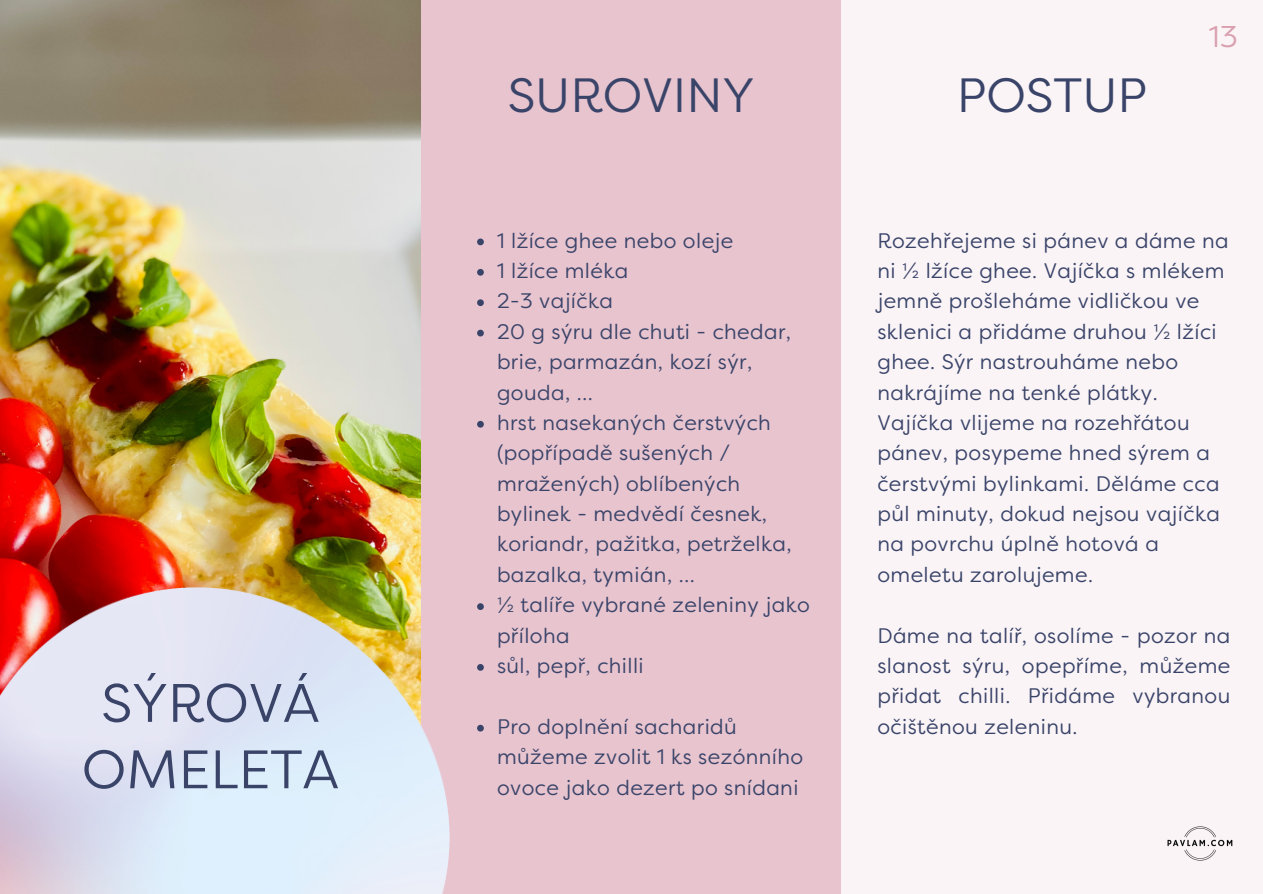
<style>
.page{position:relative;width:1263px;height:894px;background:#fff}
.page>*{position:absolute;margin:0;border:0;box-sizing:border-box;transform-origin:0 0}
.t1{font:54px "Filson Pro";color:#3a4469}
.t2{font:48px "Filson Pro";color:#3a4469}
.t3{font:30px "Filson Pro";color:#daa0af}
.t4{font:21px/30.3px "Filson Pro";letter-spacing:.02em;color:#3a4469}
</style>
<div class="page">
<div style="left:0;top:0;width:1262px;height:893px;background:#faf4f7"></div>
<div style="left:421px;top:0;width:420px;height:893px;background:#e8c4cf"></div>
<svg style="left:477px;top:238px;width:7px;height:7px"></svg>
<svg style="left:477px;top:269px;width:7px;height:6px"></svg>
<svg style="left:477px;top:299px;width:7px;height:7px"></svg>
<svg style="left:477px;top:329px;width:7px;height:7px"></svg>
<svg style="left:477px;top:421px;width:7px;height:6px"></svg>
<svg style="left:477px;top:603px;width:7px;height:6px"></svg>
<svg style="left:477px;top:664px;width:7px;height:6px"></svg>
<svg style="left:477px;top:724px;width:7px;height:7px"></svg>
<img style="left:0;top:0;width:421px;height:587px">
<img style="left:0;top:587px;width:450px;height:306px">
<img style="left:1167px;top:826px;width:66px;height:35px">
<p class="t1" style="left:101px;top:672px;width:220px">SÝROVÁ</p>
<p class="t1" style="left:82px;top:738px;width:259px">OMELETA</p>
<p class="t2" style="left:508px;top:68px;width:248px">SUROVINY</p>
<p class="t2" style="left:957px;top:68px;width:192px">POSTUP</p>
<p class="t3" style="left:1209px;top:19px;width:30px">13</p>
<p class="t4" style="left:497px;top:225px;width:238px">1 lžíce ghee nebo oleje</p>
<p class="t4" style="left:497px;top:256px;width:133px">1 lžíce mléka</p>
<p class="t4" style="left:497px;top:286px;width:118px">2-3 vajíčka</p>
<p class="t4" style="left:497px;top:316px;width:296px">20 g sýru dle chuti - chedar, brie, parmazán, kozí sýr, gouda, …</p>
<p class="t4" style="left:497px;top:407px;width:296px">hrst nasekaných čerstvých (popřípadě sušených / mražených) oblíbených bylinek - medvědí česnek, koriandr, pažitka, petrželka, bazalka, tymián, …</p>
<p class="t4" style="left:497px;top:590px;width:314px">½ talíře vybrané zeleniny jako příloha</p>
<p class="t4" style="left:497px;top:650px;width:148px">sůl, pepř, chilli</p>
<p class="t4" style="left:497px;top:711px;width:308px">Pro doplnění sacharidů můžeme zvolit 1 ks sezónního ovoce jako dezert po snídani</p>
<p class="t4" style="left:877px;top:225px;width:353px">Rozehřejeme si pánev a dáme na ni ½ lžíce ghee. Vajíčka s mlékem jemně prošleháme vidličkou ve sklenici a přidáme druhou ½ lžíci ghee. Sýr nastrouháme nebo nakrájíme na tenké plátky.<br>Vajíčka vlijeme na rozehřátou pánev, posypeme hned sýrem a čerstvými bylinkami. Děláme cca půl minuty, dokud nejsou vajíčka na povrchu úplně hotová a omeletu zarolujeme.</p>
<p class="t4" style="left:877px;top:620px;width:354px;text-align:justify">Dáme na talíř, osolíme - pozor na slanost sýru, opepříme, můžeme přidat chilli. Přidáme vybranou</p>
<p class="t4" style="left:877px;top:711px;width:202px">očištěnou zeleninu.</p>
</div>
